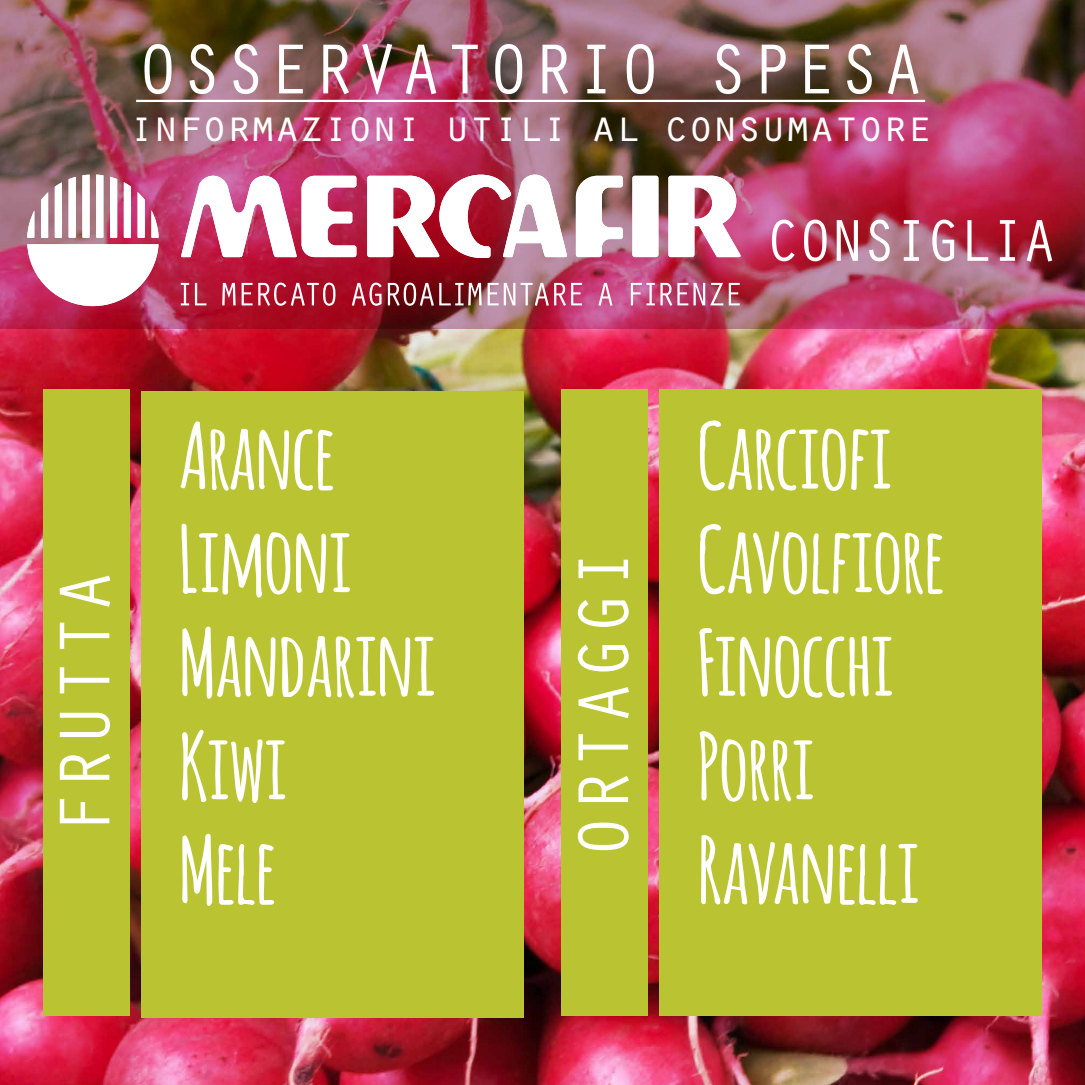
<style>
.page{position:relative;width:1085px;height:1085px;background:#fff}
.page>*{position:absolute;margin:0;border:0;box-sizing:border-box;transform-origin:0 0}
.t1{font:700 90px/103.5px "Amatic";color:#fff}
.t2{font:74.25px "Orator Std";color:#fff}
.t3{font:73.12px "Orator Std";color:#fff}
.t4{font:60.98px "Orator Std";letter-spacing:-.075em;color:#fff}
.t5{font:45px "Orator Std";letter-spacing:-.06em;color:#fff}
</style>
<div class="page">
<img style="left:0;top:328px;width:1084px;height:756px">
<img style="left:0;top:0;width:1084px;height:328px">
<hr style="left:136px;top:100px;width:789px;height:2px;background:#fff">
<img style="left:181px;top:282px;width:558px;height:24px">
<svg style="left:181px;top:174px;width:559px;height:84px"></svg>
<svg style="left:27px;top:174px;width:132px;height:132px"></svg>
<div style="left:141px;top:391px;width:382px;height:626px;background:#bac433"></div>
<div style="left:659px;top:389px;width:383px;height:626px;background:#bac433"></div>
<div style="left:43px;top:389px;width:86px;height:626px;background:#bac433"></div>
<div style="left:561px;top:389px;width:87px;height:626px;background:#bac433"></div>
<p class="t3" style="left:136px;top:17px;width:790px">OSSERVATORIO SPESA</p>
<p class="t5" style="left:128px;top:94px;width:806px">informazioni utili al consumatore</p>
<p class="t4" style="left:764px;top:197px;width:294px">CONSIGLIA</p>
<p class="t2" style="left:32px;top:836px;width:269px;rotate:-90deg">FRUTTA</p>
<p class="t1" style="left:179px;top:401px;width:258px">Arance<br>Limoni<br>Mandarini<br>Kiwi<br>Mele</p>
<p class="t1" style="left:697px;top:401px;width:248px">Carciofi<br>Cavolfiore<br>Finocchi<br>Porri<br>Ravanelli</p>
<p class="t2" style="left:550px;top:858px;width:313px;rotate:-90deg">ORTAGGI</p>
</div>
